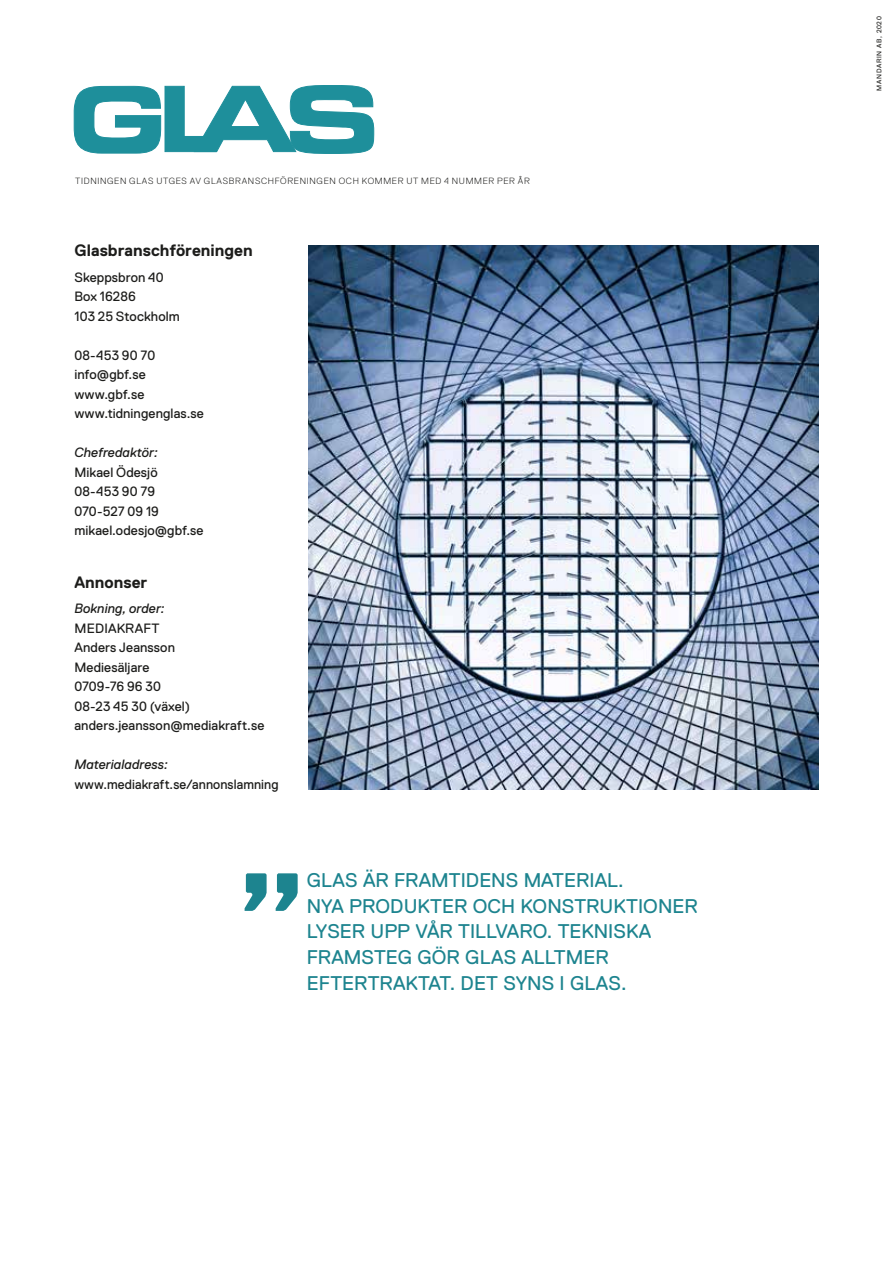
<style>
.page{position:relative;width:893px;height:1263px;background:#fff}
.page>*{position:absolute;margin:0;border:0;box-sizing:border-box;transform-origin:0 0}
.t1{font:700 129.45px "Replica Pro";color:#1d848f}
.t2{font:19.8px/25.7px "Replica Pro";color:#1d848f}
.t3{font:700 16.5px "Replica Pro";color:#1d1d1b}
.t4{font:13.5px/19.5px "Replica Pro";letter-spacing:.01em;color:#1d1d1b}
.t5{font:italic 13.5px "Replica Pro";letter-spacing:.005em;color:#1d1d1b}
.t6{font:300 9px "Replica Pro";letter-spacing:.08em;color:#1d1d1b}
.t7{font:6.75px "Replica Pro";letter-spacing:.11em;color:#1d1d1b}
</style>
<div class="page">
<img style="left:308px;top:245px;width:511px;height:545px">
<svg style="left:74px;top:85px;width:300px;height:69px"></svg>
<p class="t6" style="left:75px;top:175px;width:456px">TIDNINGEN GLAS UTGES AV GLASBRANSCHFÖRENINGEN OCH KOMMER UT MED 4 NUMMER PER ÅR</p>
<p class="t3" style="left:74px;top:241px;width:180px">Glasbranschföreningen</p>
<p class="t4" style="left:74px;top:267px;width:107px">Skeppsbron 40<br>Box 16286<br>103 25 Stockholm</p>
<p class="t4" style="left:74px;top:345px;width:131px">08-453 90 70 info@gbf.se www.gbf.se www.tidningenglas.se</p>
<p class="t5" style="left:74px;top:445px;width:85px">Chefredaktör:</p>
<p class="t4" style="left:74px;top:462px;width:131px">Mikael Ödesjö<br>08-453 90 79<br>070-527 09 19 mikael.odesjo@gbf.se</p>
<p class="t3" style="left:74px;top:573px;width:74px">Annonser</p>
<p class="t5" style="left:74px;top:601px;width:92px">Bokning, order:</p>
<p class="t4" style="left:74px;top:618px;width:192px">MEDIAKRAFT<br>Anders Jeansson<br>Mediesäljare<br>0709-76 96 30<br>08-23 45 30 (växel) anders.jeansson@mediakraft.se</p>
<p class="t5" style="left:74px;top:757px;width:95px">Materialadress:</p>
<p class="t4" style="left:74px;top:774px;width:206px">www.mediakraft.se/annonslamning</p>
<h1 class="t1" style="left:234px;top:847px;width:74px">”</h1>
<h2 class="t2" style="left:307px;top:868px;width:392px">GLAS ÄR FRAMTIDENS MATERIAL.<br>NYA PRODUKTER OCH KONSTRUKTIONER<br>LYSER UPP VÅR TILLVARO. TEKNISKA<br>FRAMSTEG GÖR GLAS ALLTMER<br>EFTERTRAKTAT. DET SYNS I GLAS.</h2>
<p class="t7" style="left:875px;top:91px;width:76px;rotate:-90deg">MANDARIN AB, 2020</p>
</div>
